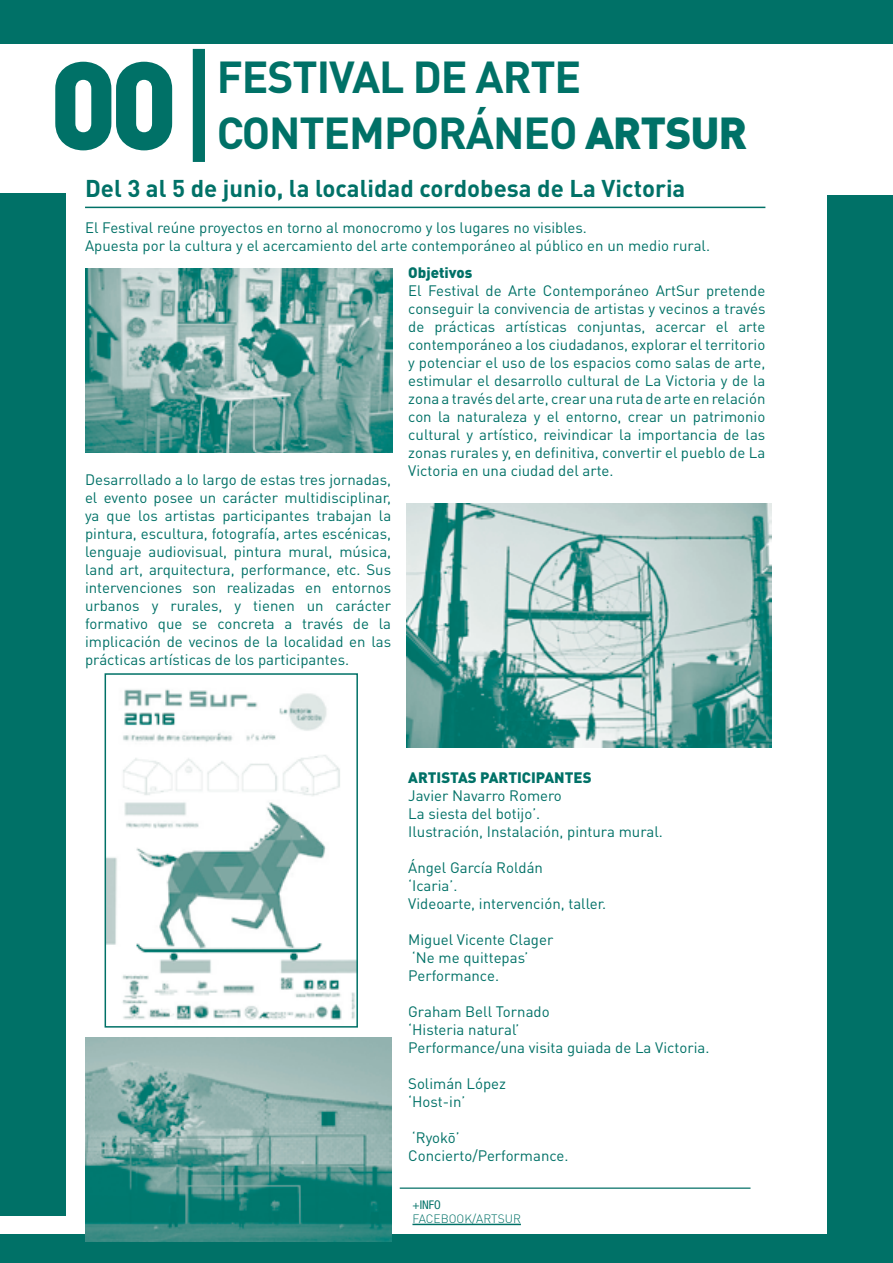
<style>
.page{position:relative;width:893px;height:1263px;background:#fff}
.page>*{position:absolute;margin:0;border:0;box-sizing:border-box;transform-origin:0 0}
.t1{font:700 44.25px/55.5px "DIN Pro";letter-spacing:-.025em;color:#007167}
.t2{font:700 24px "DIN Pro";color:#007167}
.t3{font:15px/18px "DIN Pro";color:#007167}
.t4{font:900 15px "DIN Pro";color:#007167}
.t5{font:300 12px "DIN Pro";color:#007167}
.t6{font:condensed 12px "Helvetica Neue LT Std";color:#007167}
.s1{font-weight:900}
</style>
<div class="page">
<div style="left:0;top:1235px;width:893px;height:28px;background:#007167"></div>
<div style="left:0;top:193px;width:66px;height:1023px;background:#007167"></div>
<svg style="left:55px;top:62px;width:117px;height:88px"></svg>
<div style="left:193px;top:49px;width:12px;height:113px;background:#007167"></div>
<img style="left:85px;top:1037px;width:306px;height:205px">
<img style="left:85px;top:269px;width:307px;height:184px">
<img style="left:406px;top:504px;width:366px;height:244px">
<hr style="left:85px;top:207px;width:680px;height:1px;background:#007167">
<div style="left:827px;top:195px;width:66px;height:1068px;background:#007167"></div>
<div style="left:0;top:0;width:893px;height:43px;background:#007167"></div>
<hr style="left:412px;top:1224px;width:109px;height:1px;background:#007167">
<img style="left:108px;top:689px;width:247px;height:331px">
<div style="left:105px;top:673px;width:253px;height:354px;border:2px solid #007167"></div>
<hr style="left:400px;top:1187px;width:350px;height:2px;background:#2f8881">
<h1 class="t1" style="left:217px;top:48px;width:532px">FESTIVAL DE ARTE<br>CONTEMPORÁNEO <span class="s1">ARTSUR</span></h1>
<h2 class="t2" style="left:85px;top:172px;width:602px">Del 3 al 5 de junio, la localidad cordobesa de La Victoria</h2>
<p class="t3" style="left:85px;top:218px;width:627px">El Festival reúne proyectos en torno al monocromo y los lugares no visibles.<br>Apuesta por la cultura y el acercamiento del arte contemporáneo al público en un medio rural.</p>
<p class="t3" style="left:85px;top:470px;width:308px;text-align:justify">Desarrollado a lo largo de estas tres jornadas, el evento posee un carácter multidisciplinar, ya que los artistas participantes trabajan la pintura, escultura, fotografía, artes escénicas, lenguaje audiovisual, pintura mural, música, land art, arquitectura, performance, etc. Sus intervenciones son realizadas en entornos urbanos y rurales, y tienen un carácter formativo que se concreta a través de la implicación de vecinos de la localidad en las prácticas artísticas de los participantes.</p>
<p class="t4" style="left:408px;top:263px;width:66px">Objetivos</p>
<p class="t3" style="left:408px;top:281px;width:359px;text-align:justify">El Festival de Arte Contemporáneo ArtSur pretende conseguir la convivencia de artistas y vecinos a través de prácticas artísticas conjuntas, acercar el arte contemporáneo a los ciudadanos, explorar el territorio y potenciar el uso de los espacios como salas de arte, estimular el desarrollo cultural de La Victoria y de la zona a través del arte, crear una ruta de arte en relación con la naturaleza y el entorno, crear un patrimonio cultural y artístico, reivindicar la importancia de las zonas rurales y, en definitiva, convertir el pueblo de La Victoria en una ciudad del arte.</p>
<p class="t4" style="left:408px;top:767px;width:185px">ARTISTAS PARTICIPANTES</p>
<p class="t3" style="left:408px;top:785px;width:256px">Javier Navarro Romero<br>La siesta del botijo’.<br>Ilustración, Instalación, pintura mural.</p>
<p class="t3" style="left:408px;top:857px;width:200px">Ángel García Roldán<br>‘Icaria’.<br>Videoarte, intervención, taller.</p>
<p class="t3" style="left:408px;top:929px;width:147px">Miguel Vicente Clager ‘Ne me quittepas’<br>Performance.</p>
<p class="t3" style="left:408px;top:1001px;width:303px">Graham Bell Tornado<br>‘Histeria natural’<br>Performance/una visita guiada de La Victoria.</p>
<p class="t3" style="left:408px;top:1073px;width:99px">Solimán López ‘Host-in’</p>
<p class="t3" style="left:408px;top:1127px;width:162px">‘Ryokō’<br>Concierto/Performance.</p>
<p class="t6" style="left:412px;top:1197px;width:30px">+INFO</p>
<p class="t5" style="left:412px;top:1210px;width:110px">FACEBOOK/ARTSUR</p>
</div>
